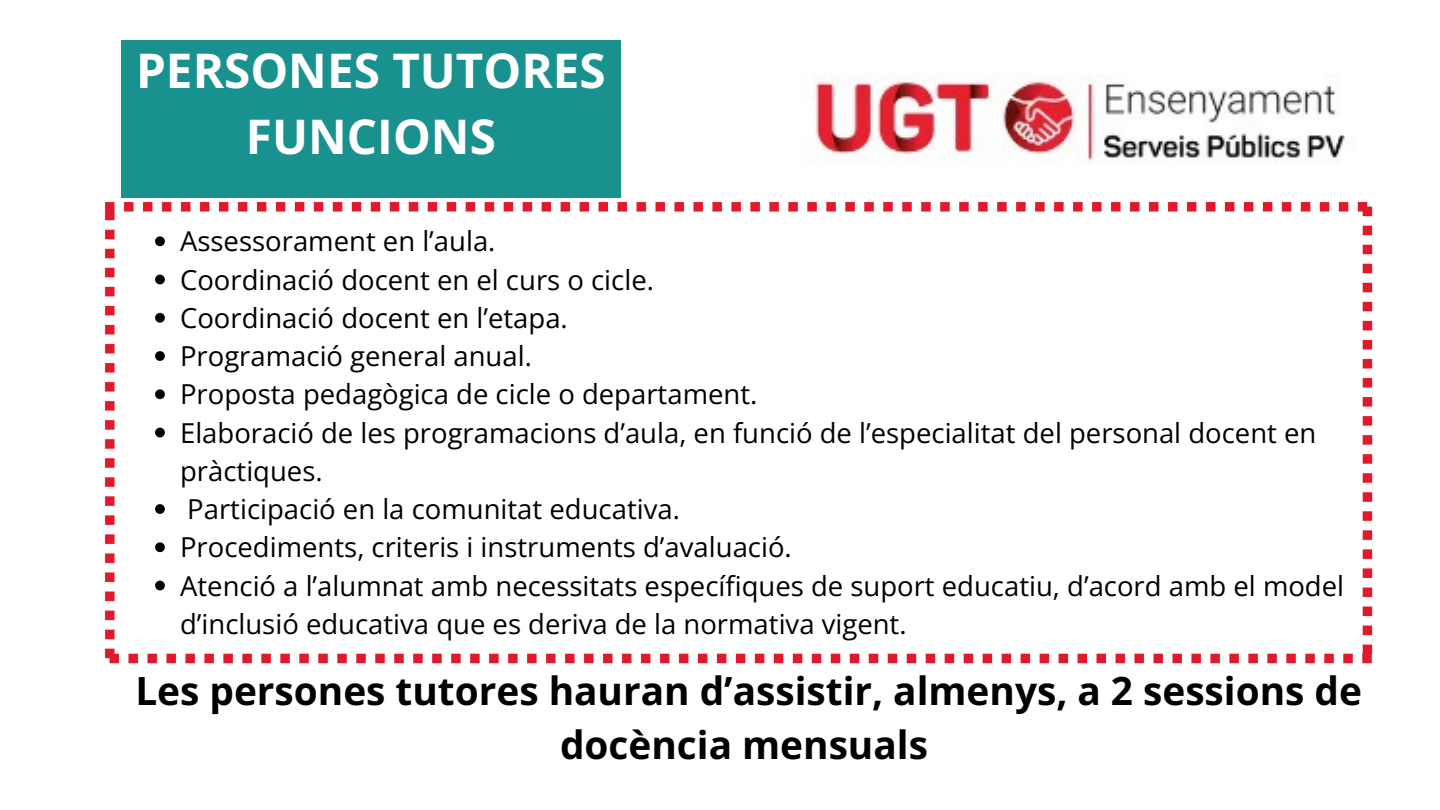
<style>
.page{position:relative;width:1440px;height:810px;background:#fff}
.page>*{position:absolute;margin:0;border:0;box-sizing:border-box;transform-origin:0 0}
.t1{font:700 47.7px/66px "Open Sans";color:#fefefe;text-align:center}
.t2{font:700 38.8px/54px "Open Sans";color:#000;text-align:center}
.t3{font:27.5px/38.2px "Open Sans";color:#000}
</style>
<div class="page">
<img style="left:814px;top:74px;width:531px;height:90px">
<div style="left:122px;top:40px;width:498px;height:158px;background:#19918e"></div>
<img style="left:104px;top:201px;width:1269px;height:463px">
<svg style="left:155px;top:236px;width:10px;height:10px"></svg>
<svg style="left:155px;top:275px;width:10px;height:9px"></svg>
<svg style="left:155px;top:313px;width:10px;height:10px"></svg>
<svg style="left:155px;top:351px;width:10px;height:10px"></svg>
<svg style="left:155px;top:389px;width:10px;height:10px"></svg>
<svg style="left:155px;top:428px;width:10px;height:9px"></svg>
<svg style="left:155px;top:504px;width:10px;height:10px"></svg>
<svg style="left:155px;top:542px;width:10px;height:10px"></svg>
<svg style="left:155px;top:581px;width:10px;height:9px"></svg>
<p class="t1" style="left:136px;top:37px;width:471px">PERSONES TUTORES<br>FUNCIONS</p>
<p class="t3" style="left:180px;top:222px;width:317px">Assessorament en l’aula.</p>
<p class="t3" style="left:180px;top:260px;width:475px">Coordinació docent en el curs o cicle.</p>
<p class="t3" style="left:180px;top:298px;width:389px">Coordinació docent en l’etapa.</p>
<p class="t3" style="left:180px;top:336px;width:353px">Programació general anual.</p>
<p class="t3" style="left:180px;top:375px;width:579px">Proposta pedagògica de cicle o departament.</p>
<p class="t3" style="left:180px;top:413px;width:1138px">Elaboració de les programacions d’aula, en funció de l’especialitat del personal docent en pràctiques.</p>
<p class="t3" style="left:187px;top:489px;width:494px">Participació en la comunitat educativa.</p>
<p class="t3" style="left:180px;top:528px;width:613px">Procediments, criteris i instruments d’avaluació.</p>
<p class="t3" style="left:180px;top:566px;width:1166px">Atenció a l’alumnat amb necessitats específiques de suport educatiu, d’acord amb el model d’inclusió educativa que es deriva de la normativa vigent.</p>
<h2 class="t2" style="left:135px;top:663px;width:1228px">Les persones tutores hauran d’assistir, almenys, a 2 sessions de docència mensuals</h2>
</div>
